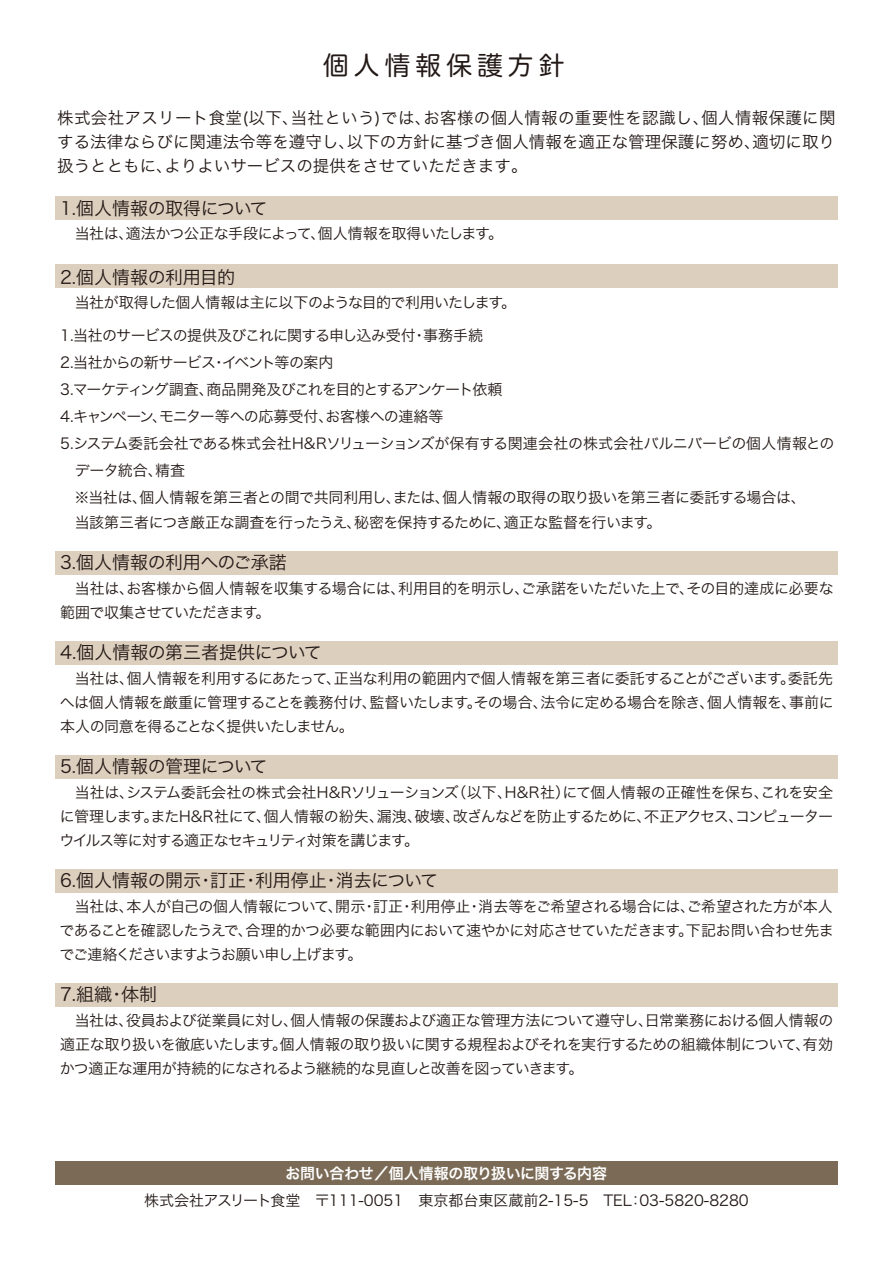
<style>
.page{position:relative;width:893px;height:1263px;background:#fff}
.page>*{position:absolute;margin:0;border:0;box-sizing:border-box;transform-origin:0 0}
.t1{font:25.65px "Hira Maru Pro W4";letter-spacing:.2em;color:#221815}
.t2{font:18px "Hira Kaku Pro W3";letter-spacing:-.015em;color:#221815}
.t3{font:16.5px/24px "Hira Kaku Pro W3";color:#221815;text-align:justify}
.t4{font:15px/24px "Hira Kaku Pro W3";letter-spacing:-.04em;color:#221815;text-align:justify}
.t5{font:15px "Hira Kaku Pro W3";color:#221815}
.t6{font:15px "Hira Kaku Pro W3";letter-spacing:-.085em;color:#221815}
.t7{font:15px "Hira Kaku Pro W6";letter-spacing:-.025em;color:#fff}
</style>
<div class="page">
<div style="left:55px;top:1162px;width:782px;height:23px;background:#7a6a56"></div>
<div style="left:55px;top:197px;width:782px;height:23px;background:#dccfbe"></div>
<div style="left:55px;top:265px;width:782px;height:23px;background:#dccfbe"></div>
<div style="left:55px;top:551px;width:782px;height:23px;background:#dccfbe"></div>
<div style="left:55px;top:641px;width:782px;height:23px;background:#dccfbe"></div>
<div style="left:55px;top:755px;width:782px;height:23px;background:#dccfbe"></div>
<div style="left:55px;top:869px;width:782px;height:23px;background:#dccfbe"></div>
<div style="left:55px;top:983px;width:782px;height:23px;background:#dccfbe"></div>
<h1 class="t1" style="left:323px;top:43px;width:243px">個人情報保護方針</h1>
<p class="t3" style="left:57px;top:104px;width:780px">株式会社アスリート食堂(以下、当社という)では、お客様の個人情報の重要性を認識し、個人情報保護に関する法律ならびに関連法令等を遵守し、以下の方針に基づき個人情報を適正な管理保護に努め、適切に取り扱うとともに、よりよいサービスの提供をさせていただきます。</p>
<p class="t2" style="left:60px;top:192px;width:209px">1.個人情報の取得について</p>
<p class="t4" style="left:75px;top:221px;width:430px">当社は、適法かつ公正な手段によって、個人情報を取得いたします。</p>
<p class="t2" style="left:60px;top:261px;width:176px">2.個人情報の利用目的</p>
<p class="t4" style="left:75px;top:290px;width:443px">当社が取得した個人情報は主に以下のような目的で利用いたします。</p>
<p class="t4" style="left:60px;top:323px;width:424px">1.当社のサービスの提供及びこれに関する申し込み受付・事務手続</p>
<p class="t4" style="left:60px;top:350px;width:275px">2.当社からの新サービス・イベント等の案内</p>
<p class="t6" style="left:60px;top:376px;width:444px">3.マーケティング調査、商品開発及びこれを目的とするアンケート依頼</p>
<p class="t4" style="left:60px;top:404px;width:385px">4.キャンペーン、モニター等への応募受付、お客様への連絡等</p>
<p class="t4" style="left:60px;top:431px;width:776px">5.システム委託会社である株式会社H&amp;Rソリューションズが保有する関連会社の株式会社バルニバービの個人情報との</p>
<p class="t4" style="left:75px;top:458px;width:112px">データ統合、精査</p>
<p class="t4" style="left:75px;top:485px;width:733px">※当社は、個人情報を第三者との間で共同利用し、または、個人情報の取得の取り扱いを第三者に委託する場合は、</p>
<p class="t4" style="left:75px;top:509px;width:588px">当該第三者につき厳正な調査を行ったうえ、秘密を保持するために、適正な監督を行います。</p>
<p class="t2" style="left:60px;top:546px;width:228px">3.個人情報の利用へのご承諾</p>
<p class="t4" style="left:60px;top:575px;width:775px;text-indent:15px">当社は、お客様から個人情報を収集する場合には、利用目的を明示し、ご承諾をいただいた上で、その目的達成に必要な範囲で収集させていただきます。</p>
<p class="t2" style="left:60px;top:636px;width:263px">4.個人情報の第三者提供について</p>
<p class="t4" style="left:60px;top:665px;width:775px;text-indent:15px">当社は、個人情報を利用するにあたって、正当な利用の範囲内で個人情報を第三者に委託することがございます。委託先へは個人情報を厳重に管理することを義務付け、監督いたします。その場合、法令に定める場合を除き、個人情報を、事前に本人の同意を得ることなく提供いたしません。</p>
<p class="t2" style="left:60px;top:750px;width:209px">5.個人情報の管理について</p>
<p class="t4" style="left:59px;top:779px;width:775px;text-indent:16px">当社は、システム委託会社の株式会社H&amp;Rソリューションズ（以下、H&amp;R社）にて個人情報の正確性を保ち、これを安全に管理します。またH&amp;R社にて、個人情報の紛失、漏洩、破壊、改ざんなどを防止するために、不正アクセス、コンピューターウイルス等に対する適正なセキュリティ対策を講じます。</p>
<p class="t2" style="left:60px;top:864px;width:379px">6.個人情報の開示・訂正・利用停止・消去について</p>
<p class="t4" style="left:59px;top:893px;width:776px;text-indent:15px">当社は、本人が自己の個人情報について、開示・訂正・利用停止・消去等をご希望される場合には、ご希望された方が本人であることを確認したうえで、合理的かつ必要な範囲内において速やかに対応させていただきます。下記お問い合わせ先までご連絡くださいますようお願い申し上げます。</p>
<p class="t2" style="left:60px;top:978px;width:99px">7.組織・体制</p>
<p class="t4" style="left:60px;top:1007px;width:775px;text-indent:15px">当社は、役員および従業員に対し、個人情報の保護および適正な管理方法について遵守し、日常業務における個人情報の適正な取り扱いを徹底いたします。個人情報の取り扱いに関する規程およびそれを実行するための組織体制について、有効かつ適正な運用が持続的になされるよう継続的な見直しと改善を図っていきます。</p>
<p class="t7" style="left:286px;top:1160px;width:323px">お問い合わせ／個人情報の取り扱いに関する内容</p>
<p class="t5" style="left:144px;top:1187px;width:606px">株式会社アスリート食堂 〒111-0051　東京都台東区蔵前2-15-5　TEL：03-5820-8280</p>
</div>
